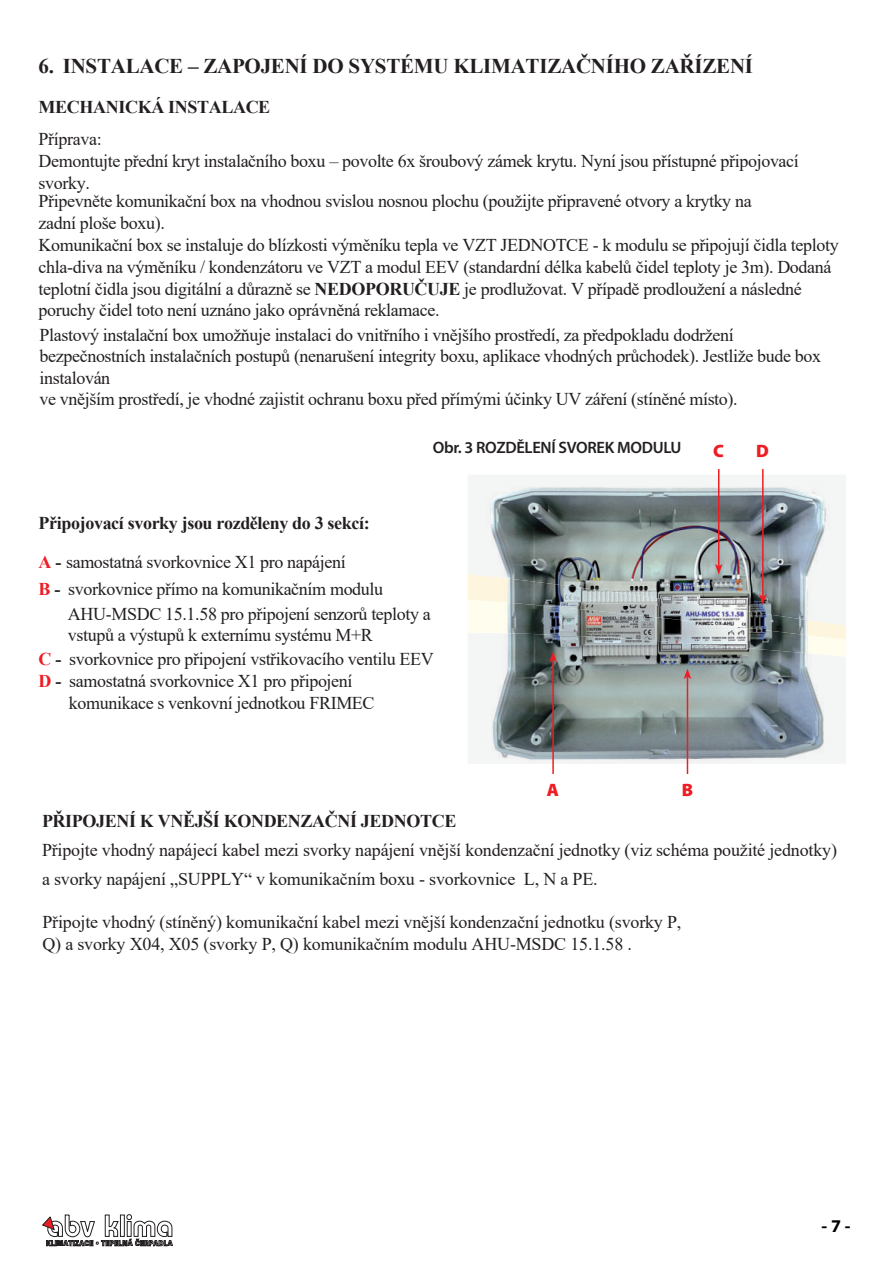
<style>
.page{position:relative;width:893px;height:1263px;background:#fff}
.page>*{position:absolute;margin:0;border:0;box-sizing:border-box;transform-origin:0 0}
.t1{font:700 21px "Times New Roman";letter-spacing:-.01em;color:#231f20}
.t2{font:18px/21.6px "Times New Roman";letter-spacing:-.02em;color:#231f20}
.t3{font:18px/24.6px "Times New Roman";letter-spacing:-.01em;color:#231f20}
.t4{font:700 18px/39.5px "Times New Roman";letter-spacing:-.02em;color:#231f20}
.t5{font:900 18px "Myriad Pro";color:#ee1d23}
.t6{font:700 18px "Myriad Pro";color:#000}
.t7{font:600 16.5px "Myriad Pro";letter-spacing:-.02em;color:#231f20}
.s1{font-style:inherit}
.s2{font-weight:700}
.s3{color:#ee1d23}
.s4{font-weight:400}
.s5{font-weight:700;color:#ee1d23}
</style>
<div class="page">
<svg style="left:42px;top:1214px;width:131px;height:33px"></svg>
<img style="left:468px;top:475px;width:141px;height:99px">
<img style="left:609px;top:475px;width:142px;height:125px">
<img style="left:751px;top:475px;width:95px;height:288px">
<img style="left:468px;top:657px;width:284px;height:107px">
<img style="left:468px;top:574px;width:253px;height:26px">
<img style="left:468px;top:600px;width:378px;height:57px">
<hr style="left:552px;top:660px;width:2px;height:114px;background:#ee1d23">
<svg style="left:549px;top:651px;width:8px;height:11px"></svg>
<hr style="left:687px;top:677px;width:1px;height:97px;background:#ee1d23">
<svg style="left:684px;top:668px;width:7px;height:11px"></svg>
<hr style="left:718px;top:469px;width:1px;height:97px;background:#ee1d23">
<svg style="left:715px;top:564px;width:8px;height:10px"></svg>
<hr style="left:762px;top:469px;width:2px;height:127px;background:#ee1d23">
<svg style="left:759px;top:594px;width:8px;height:11px"></svg>
<p class="t1" style="left:39px;top:51px;width:716px"><span class="s1">6.</span> INSTALACE – ZAPOJENÍ DO SYSTÉMU KLIMATIZAČNÍHO ZAŘÍZENÍ</p>
<p class="t4" style="left:39px;top:87px;width:233px">MECHANICKÁ INSTALACE</p>
<p class="t2" style="left:39px;top:128px;width:762px">Příprava:<br>Demontujte přední kryt instalačního boxu – povolte 6x šroubový zámek krytu. Nyní jsou přístupné připojovací svorky.</p>
<p class="t2" style="left:39px;top:190px;width:802px">Připevněte komunikační box na vhodnou svislou nosnou plochu (použijte připravené otvory a krytky na<br>zadní ploše boxu).<br>Komunikační box se instaluje do blízkosti výměníku tepla ve VZT JEDNOTCE - k modulu se připojují čidla teploty chla-diva na výměníku / kondenzátoru ve VZT a modul EEV (standardní délka kabelů čidel teploty je 3m). Dodaná teplotní čidla jsou digitální a důrazně se <span class="s2">NEDOPORUČUJE</span> je prodlužovat. V případě prodloužení a následné poruchy čidel toto není uznáno jako oprávněná reklamace.</p>
<p class="t2" style="left:40px;top:323px;width:783px">Plastový instalační box umožňuje instalaci do vnitřního i vnějšího prostředí, za předpokladu dodržení bezpečnostních instalačních postupů (nenarušení integrity boxu, aplikace vhodných průchodek). Jestliže bude box instalován<br>ve vnějším prostředí, je vhodné zajistit ochranu boxu před přímými účinky UV záření (stíněné místo).</p>
<p class="t7" style="left:433px;top:438px;width:250px">Obr. 3 ROZDĚLENÍ SVOREK MODULU</p>
<p class="t4" style="left:39px;top:503px;width:333px">Připojovací svorky jsou rozděleny do 3 sekcí:<br><span class="s3">A</span> - <span class="s4">samostatná svorkovnice X1 pro napájení</span></p>
<p class="t3" style="left:68px;top:576px;width:365px;text-indent:-29px"><span class="s5">B</span> <span class="s2">-</span> svorkovnice přímo na komunikačním modulu<br>AHU-MSDC 15.1.58 pro připojení senzorů teploty a</p>
<p class="t3" style="left:68px;top:622px;width:307px">vstupů a výstupů k externímu systému M+R</p>
<p class="t3" style="left:39px;top:646px;width:397px"><span class="s5">C</span> <span class="s2">-</span> svorkovnice pro připojení vstřikovacího ventilu EEV</p>
<p class="t3" style="left:39px;top:668px;width:315px"><span class="s5">D</span> <span class="s2">-</span> samostatná svorkovnice X1 pro připojení</p>
<p class="t3" style="left:69px;top:690px;width:307px">komunikace s venkovní jednotkou FRIMEC</p>
<p class="t5" style="left:713px;top:440px;width:12px">C</p>
<p class="t5" style="left:756px;top:440px;width:14px">D</p>
<p class="t5" style="left:547px;top:779px;width:14px">A</p>
<p class="t5" style="left:682px;top:779px;width:13px">B</p>
<p class="t4" style="left:42px;top:801px;width:416px">PŘIPOJENÍ K VNĚJŠÍ KONDENZAČNÍ JEDNOTCE</p>
<p class="t3" style="left:42px;top:835px;width:796px;line-height:28.8px">Připojte vhodný napájecí kabel mezi svorky napájení vnější kondenzační jednotky (viz schéma použité jednotky) a svorky napájení „SUPPLY“ v komunikačním boxu - svorkovnice L, N a PE.</p>
<p class="t3" style="left:42px;top:911px;width:640px;line-height:21.6px">Připojte vhodný (stíněný) komunikační kabel mezi vnější kondenzační jednotku (svorky P,<br>Q) a svorky X04, X05 (svorky P, Q) komunikačním modulu AHU-MSDC 15.1.58 .</p>
<p class="t6" style="left:822px;top:1217px;width:30px">- 7 -</p>
</div>
